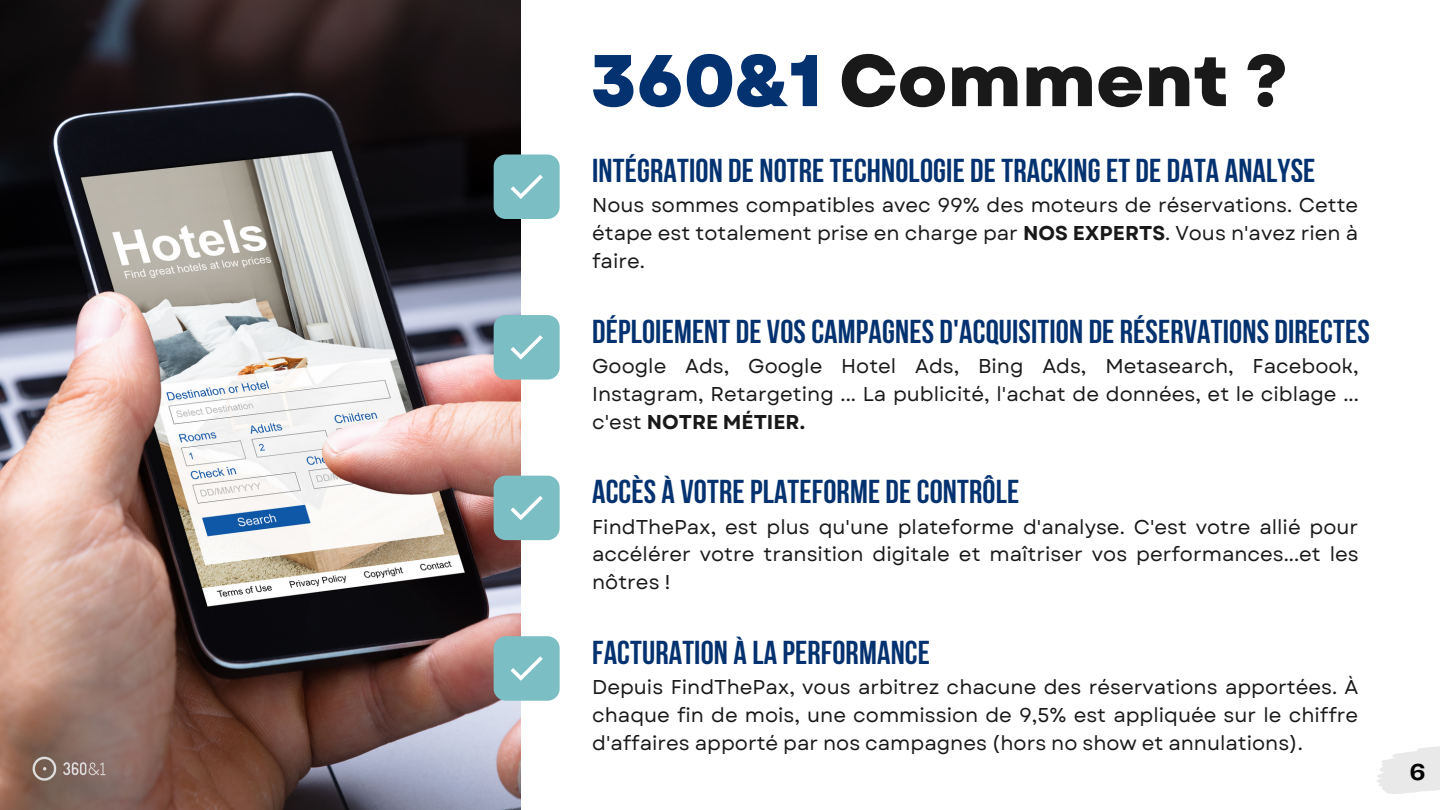
<style>
.page{position:relative;width:1440px;height:810px;background:#fff}
.page>*{position:absolute;margin:0;border:0;box-sizing:border-box;transform-origin:0 0}
.t1{font:800 73px "Garet";color:#191919}
.t2{font:700 33px "Bebas Neue";letter-spacing:.005em;color:#043270}
.t3{font:700 24px "Telegraf";color:#000}
.t4{font:20px/27.8px "Garet";color:#191919;text-align:justify}
.s1{color:#043270}
.s2{font-weight:700}
</style>
<div class="page">
<img style="left:0;top:0;width:520px;height:810px">
<div style="left:494px;top:155px;width:66px;height:64px;background:#7bbec4;border-radius:12px"></div>
<svg style="left:511px;top:175px;width:32px;height:24px"></svg>
<div style="left:494px;top:315px;width:66px;height:65px;background:#7bbec4;border-radius:12px"></div>
<svg style="left:511px;top:335px;width:32px;height:25px"></svg>
<div style="left:494px;top:476px;width:66px;height:64px;background:#7bbec4;border-radius:12px"></div>
<svg style="left:511px;top:496px;width:32px;height:24px"></svg>
<div style="left:494px;top:636px;width:66px;height:65px;background:#7bbec4;border-radius:12px"></div>
<svg style="left:511px;top:656px;width:32px;height:25px"></svg>
<svg style="left:1377px;top:746px;width:63px;height:48px"></svg>
<img style="left:28px;top:754px;width:83px;height:29px">
<h1 class="t1" style="left:591px;top:28px;width:698px"><span class="s1">360&amp;1</span> Comment ?</h1>
<h2 class="t2" style="left:592px;top:157px;width:725px">INTÉGRATION DE NOTRE TECHNOLOGIE DE TRACKING ET DE DATA ANALYSE</h2>
<p class="t4" style="left:592px;top:192px;width:768px">Nous sommes compatibles avec 99% des moteurs de réservations. Cette étape est totalement prise en charge par <span class="s2">NOS EXPERTS</span>. Vous n'avez rien à faire.</p>
<h2 class="t2" style="left:592px;top:318px;width:779px">DÉPLOIEMENT DE VOS CAMPAGNES D'ACQUISITION DE RÉSERVATIONS DIRECTES</h2>
<p class="t4" style="left:592px;top:352px;width:768px">Google Ads, Google Hotel Ads, Bing Ads, Metasearch, Facebook, Instagram, Retargeting ... La publicité, l'achat de données, et le ciblage ... c'est <span class="s2">NOTRE MÉTIER.</span></p>
<h2 class="t2" style="left:592px;top:479px;width:429px">ACCÈS À VOTRE PLATEFORME DE CONTRÔLE</h2>
<p class="t4" style="left:592px;top:513px;width:768px">FindThePax, est plus qu'une plateforme d'analyse. C'est votre allié pour accélérer votre transition digitale et maîtriser vos performances...et les nôtres !</p>
<h2 class="t2" style="left:592px;top:639px;width:339px">FACTURATION À LA PERFORMANCE</h2>
<p class="t4" style="left:592px;top:673px;width:768px">Depuis FindThePax, vous arbitrez chacune des réservations apportées. À chaque fin de mois, une commission de 9,5% est appliquée sur le chiffre d'affaires apporté par nos campagnes (hors no show et annulations).</p>
<p class="t3" style="left:1410px;top:761px;width:17px">6</p>
</div>
